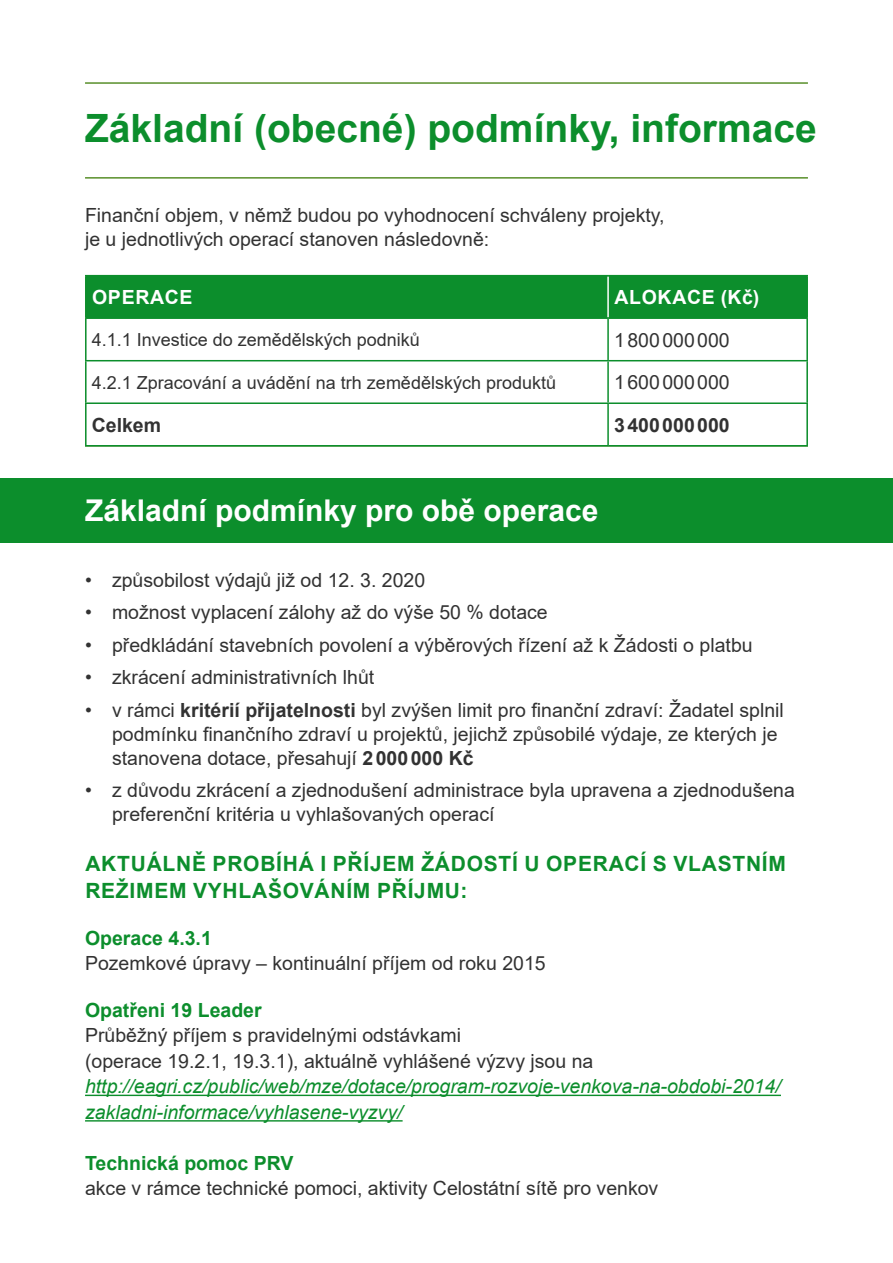
<style>
.page{position:relative;width:893px;height:1263px;background:#fff}
.page>*{position:absolute;margin:0;border:0;box-sizing:border-box;transform-origin:0 0}
.t1{font:700 39px "Arial";color:#0c8e2c}
.t2{font:700 30px "Arial";color:#fff}
.t3{font:700 21px/27px "Arial";letter-spacing:.035em;color:#0c8e2c}
.t4{font:19.5px/24px "Arial";color:#323232}
.t5{font:italic 19.5px/25.5px "Arial";color:#0c8e2c}
.t6{font:700 19.5px "Arial";color:#0c8e2c}
.t7{font:700 19.5px "Arial";letter-spacing:.035em;color:#fff}
.t8{font:700 19.5px "Arial";color:#323232}
.t9{font:18px "Arial";color:#323232}
.s1{font-weight:700}
</style>
<div class="page">
<div style="left:0;top:479px;width:893px;height:64px;background:#0c8e2c"></div>
<hr style="left:85px;top:177px;width:723px;height:2px;background:#588f2a">
<hr style="left:85px;top:82px;width:723px;height:2px;background:#588f2a">
<div style="left:87px;top:276px;width:719px;height:41px;background:#0c8e2c"></div>
<svg style="left:87px;top:361px;width:719px;height:1px"></svg>
<hr style="left:607px;top:276px;width:2px;height:41px;background:#fff">
<hr style="left:85px;top:319px;width:2px;height:41px;background:#0c8e2c">
<hr style="left:607px;top:319px;width:2px;height:41px;background:#0c8e2c">
<hr style="left:806px;top:319px;width:2px;height:41px;background:#0c8e2c">
<hr style="left:85px;top:360px;width:523px;height:1px;background:#0c8e2c">
<hr style="left:85px;top:361px;width:2px;height:41px;background:#0c8e2c">
<hr style="left:608px;top:360px;width:200px;height:1px;background:#0c8e2c">
<hr style="left:607px;top:361px;width:2px;height:41px;background:#0c8e2c">
<hr style="left:806px;top:361px;width:2px;height:41px;background:#0c8e2c">
<hr style="left:85px;top:402px;width:523px;height:2px;background:#0c8e2c">
<hr style="left:85px;top:404px;width:2px;height:41px;background:#0c8e2c">
<hr style="left:608px;top:402px;width:200px;height:2px;background:#0c8e2c">
<hr style="left:607px;top:404px;width:2px;height:41px;background:#0c8e2c">
<hr style="left:806px;top:404px;width:2px;height:41px;background:#0c8e2c">
<hr style="left:85px;top:445px;width:523px;height:1px;background:#0c8e2c">
<hr style="left:608px;top:445px;width:200px;height:1px;background:#0c8e2c">
<hr style="left:85px;top:275px;width:523px;height:1px;background:#0c8e2c">
<hr style="left:85px;top:276px;width:2px;height:41px;background:#0c8e2c">
<hr style="left:608px;top:275px;width:200px;height:1px;background:#0c8e2c">
<hr style="left:806px;top:276px;width:2px;height:41px;background:#0c8e2c">
<hr style="left:85px;top:317px;width:523px;height:2px;background:#0c8e2c">
<hr style="left:608px;top:317px;width:200px;height:2px;background:#0c8e2c">
<hr style="left:85px;top:1095px;width:696px;height:1px;background:#0c8e2c">
<hr style="left:85px;top:1120px;width:318px;height:1px;background:#0c8e2c">
<h1 class="t1" style="left:85px;top:101px;width:733px">Základní (obecné) podmínky, informace</h1>
<p class="t4" style="left:85px;top:204px;width:581px;line-height:23.4px">Finanční objem, v němž budou po vyhodnocení schváleny projekty, je u jednotlivých operací stanoven následovně:</p>
<p class="t7" style="left:92px;top:283px;width:102px">OPERACE</p>
<p class="t7" style="left:614px;top:283px;width:146px">ALOKACE (Kč)</p>
<p class="t9" style="left:92px;top:327px;width:330px">4.1.1 Investice do zemědělských podniků</p>
<p class="t4" style="left:614px;top:328px;width:117px">1800000000</p>
<p class="t9" style="left:92px;top:370px;width:466px">4.2.1 Zpracování a uvádění na trh zemědělských produktů</p>
<p class="t4" style="left:614px;top:370px;width:117px">1600000000</p>
<p class="t8" style="left:92px;top:411px;width:71px">Celkem</p>
<p class="t8" style="left:614px;top:411px;width:117px">3400000000</p>
<h2 class="t2" style="left:85px;top:489px;width:515px">Základní podmínky pro obě operace</h2>
<p class="t4" style="left:85px;top:568px;width:342px">• způsobilost výdajů již od 12. 3. 2020</p>
<p class="t4" style="left:85px;top:600px;width:464px">• možnost vyplacení zálohy až do výše 50 % dotace</p>
<p class="t4" style="left:85px;top:633px;width:669px">• předkládání stavebních povolení a výběrových řízení až k Žádosti o platbu</p>
<p class="t4" style="left:85px;top:665px;width:291px">• zkrácení administrativních lhůt</p>
<p class="t4" style="left:112px;top:698px;width:673px;text-indent:-27px">• v rámci <span class="s1">kritérií přijatelnosti</span> byl zvýšen limit pro finanční zdraví: Žadatel splnil podmínku finančního zdraví u projektů, jejichž způsobilé výdaje, ze kterých je stanovena dotace, přesahují <span class="s1">2000000 Kč</span></p>
<p class="t4" style="left:112px;top:778px;width:684px;text-indent:-27px">• z důvodu zkrácení a zjednodušení administrace byla upravena a zjednodušena preferenční kritéria u vyhlašovaných operací</p>
<p class="t3" style="left:85px;top:850px;width:702px">AKTUÁLNĚ PROBÍHÁ I PŘÍJEM ŽÁDOSTÍ U OPERACÍ S VLASTNÍM<br>REŽIMEM VYHLAŠOVÁNÍM PŘÍJMU:</p>
<p class="t6" style="left:85px;top:924px;width:128px">Operace 4.3.1</p>
<p class="t4" style="left:85px;top:951px;width:462px">Pozemkové úpravy – kontinuální příjem od roku 2015</p>
<p class="t6" style="left:85px;top:996px;width:178px">Opatřeni 19 Leader</p>
<p class="t4" style="left:85px;top:1022px;width:510px;line-height:25.5px">Průběžný příjem s pravidelnými odstávkami<br>(operace 19.2.1, 19.3.1), aktuálně vyhlášené výzvy jsou na</p>
<p class="t5" style="left:85px;top:1074px;width:697px">http://eagri.cz/public/web/mze/dotace/program-rozvoje-venkova-na-obdobi-2014/ zakladni-informace/vyhlasene-vyzvy/</p>
<p class="t6" style="left:85px;top:1149px;width:210px">Technická pomoc PRV</p>
<p class="t4" style="left:85px;top:1176px;width:575px">akce v rámce technické pomoci, aktivity Celostátní sítě pro venkov</p>
</div>
